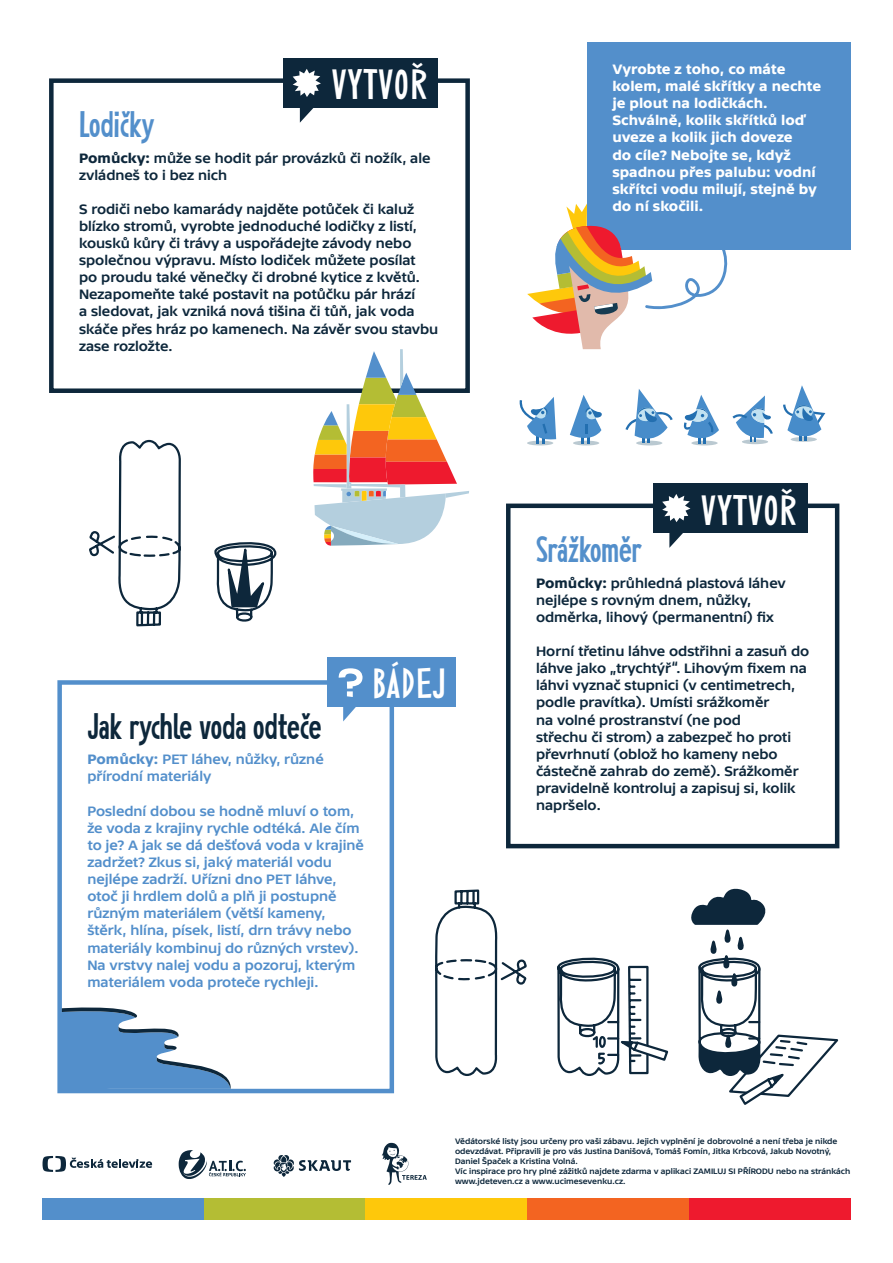
<style>
.page{position:relative;width:893px;height:1263px;background:#fff}
.page>*{position:absolute;margin:0;border:0;box-sizing:border-box;transform-origin:0 0}
.t1{font:39px "Cernobil";letter-spacing:.03em;color:#fff}
.t2{font:700 34.5px "Cernobil 2021";color:#0d273b}
.t3{font:700 34.5px "Cernobil 2021";color:#538fcb}
.t4{font:14.25px/17.1px "TV Sans Print Med";color:#0d273b}
.t5{font:14.25px/17.1px "TV Sans Print Med";color:#538fcb}
.t6{font:700 14.25px/17.1px "TV Sans Print";color:#fff}
.t7{font:8.25px/9.9px "TV Sans Print Med";color:#0d273b}
.s1{font-family:"TV Sans Print";font-weight:700}
</style>
<div class="page">
<div style="left:49px;top:78px;width:421px;height:315px;border:4px solid #0d273b"></div>
<div style="left:506px;top:504px;width:333px;height:344px;border:4px solid #0d273b"></div>
<div style="left:283px;top:58px;width:155px;height:50px;background:#0d273b"></div>
<svg style="left:293px;top:69px;width:28px;height:28px"></svg>
<svg style="left:300px;top:108px;width:14px;height:15px"></svg>
<div style="left:653px;top:483px;width:155px;height:50px;background:#0d273b"></div>
<svg style="left:662px;top:494px;width:28px;height:28px"></svg>
<svg style="left:669px;top:533px;width:14px;height:15px"></svg>
<div style="left:587px;top:43px;width:263px;height:207px;background:#538fcb"></div>
<svg style="left:89px;top:439px;width:188px;height:188px"></svg>
<svg style="left:313px;top:349px;width:156px;height:197px"></svg>
<div style="left:57px;top:680px;width:337px;height:413px;border:4px solid #538fcb"></div>
<div style="left:327px;top:657px;width:129px;height:49px;background:#538fcb"></div>
<svg style="left:339px;top:668px;width:23px;height:53px"></svg>
<svg style="left:62px;top:1007px;width:169px;height:82px"></svg>
<svg style="left:435px;top:889px;width:92px;height:187px"></svg>
<svg style="left:557px;top:957px;width:112px;height:119px"></svg>
<svg style="left:686px;top:812px;width:154px;height:293px"></svg>
<div style="left:43px;top:1198px;width:161px;height:22px;background:#538fcb"></div>
<div style="left:204px;top:1198px;width:162px;height:22px;background:#b4bd34"></div>
<div style="left:366px;top:1198px;width:161px;height:22px;background:#fec80b"></div>
<div style="left:527px;top:1198px;width:162px;height:22px;background:#f36421"></div>
<div style="left:689px;top:1198px;width:161px;height:22px;background:#ee1a2e"></div>
<svg style="left:274px;top:1155px;width:77px;height:22px"></svg>
<svg style="left:179px;top:1150px;width:67px;height:29px"></svg>
<svg style="left:43px;top:1156px;width:109px;height:16px"></svg>
<svg style="left:382px;top:1143px;width:45px;height:42px"></svg>
<svg style="left:527px;top:203px;width:201px;height:146px"></svg>
<hr style="left:527px;top:441px;width:26px;height:4px;background:#bac9d1;border-radius:50%">
<hr style="left:573px;top:441px;width:26px;height:4px;background:#bac9d1;border-radius:50%">
<div style="left:742px;top:439px;width:26px;height:5px;background:#bac9d1;border-radius:50%"></div>
<svg style="left:732px;top:395px;width:41px;height:47px"></svg>
<svg style="left:683px;top:395px;width:36px;height:50px"></svg>
<svg style="left:783px;top:385px;width:42px;height:57px"></svg>
<svg style="left:625px;top:389px;width:48px;height:57px"></svg>
<svg style="left:570px;top:395px;width:32px;height:49px"></svg>
<svg style="left:519px;top:397px;width:37px;height:47px"></svg>
<h1 class="t1" style="left:332px;top:61px;width:97px">VYTVOŘ</h1>
<h2 class="t3" style="left:79px;top:103px;width:77px">Lodičky</h2>
<p class="t4" style="left:79px;top:149px;width:353px"><span class="s1">Pomůcky:</span> může se hodit pár provázků či nožík, ale zvládneš to i bez nich</p>
<p class="t4" style="left:79px;top:200px;width:361px">S rodiči nebo kamarády najděte potůček či kaluž blízko stromů, vyrobte jednoduché lodičky z listí, kousků kůry či trávy a uspořádejte závody nebo společnou výpravu. Místo lodiček můžete posílat<br>po proudu také věnečky či drobné kytice z květů.<br>Nezapomeňte také postavit na potůčku pár hrází<br>a sledovat, jak vzniká nová tišina či tůň, jak voda skáče přes hráz po kamenech. Na závěr svou stavbu zase rozložte.</p>
<h2 class="t2" style="left:87px;top:705px;width:236px">Jak rychle voda odteče</h2>
<p class="t5" style="left:87px;top:751px;width:238px"><span class="s1">Pomůcky:</span> PET láhev, nůžky, různé přírodní materiály</p>
<p class="t5" style="left:87px;top:802px;width:278px">Poslední dobou se hodně mluví o tom, že voda z krajiny rychle odtéká. Ale čím to je? A jak se dá dešťová voda v krajině zadržet? Zkus si, jaký materiál vodu nejlépe zadrží. Uřízni dno PET láhve, otoč ji hrdlem dolů a plň ji postupně různým materiálem (větší kameny, štěrk, hlína, písek, listí, drn trávy nebo materiály kombinuj do různých vrstev).<br>Na vrstvy nalej vodu a pozoruj, kterým materiálem voda proteče rychleji.</p>
<h1 class="t1" style="left:372px;top:659px;width:75px">BÁDEJ</h1>
<p class="t6" style="left:612px;top:60px;width:210px">Vyrobte z toho, co máte kolem, malé skřítky a nechte je plout na lodičkách.<br>Schválně, kolik skřítků loď uveze a kolik jich doveze<br>do cíle? Nebojte se, když spadnou přes palubu: vodní skřítci vodu milují, stejně by do ní skočili.</p>
<h1 class="t1" style="left:702px;top:486px;width:97px">VYTVOŘ</h1>
<h2 class="t3" style="left:536px;top:528px;width:107px">Srážkoměr</h2>
<p class="t4" style="left:536px;top:574px;width:251px"><span class="s1">Pomůcky:</span> průhledná plastová láhev nejlépe s rovným dnem, nůžky, odměrka, lihový (permanentní) fix</p>
<p class="t4" style="left:536px;top:642px;width:275px">Horní třetinu láhve odstřihni a zasuň do láhve jako „trychtýř“. Lihovým fixem na láhvi vyznač stupnici (v centimetrech, podle pravítka). Umísti srážkoměr<br>na volné prostranství (ne pod<br>střechu či strom) a zabezpeč ho proti převrhnutí (oblož ho kameny nebo částečně zahrab do země). Srážkoměr pravidelně kontroluj a zapisuj si, kolik napršelo.</p>
<p class="t7" style="left:455px;top:1136px;width:397px">Vědátorské listy jsou určeny pro vaši zábavu. Jejich vyplnění je dobrovolné a není třeba je nikde odevzdávat. Připravili je pro vás Justina Danišová, Tomáš Fomín, Jitka Krbcová, Jakub Novotný, Daniel Špaček a Kristina Volná.<br>Víc inspirace pro hry plné zážitků najdete zdarma v aplikaci ZAMILUJ SI PŘÍRODU nebo na stránkách www.jdeteven.cz a www.ucimesevenku.cz.</p>
</div>
